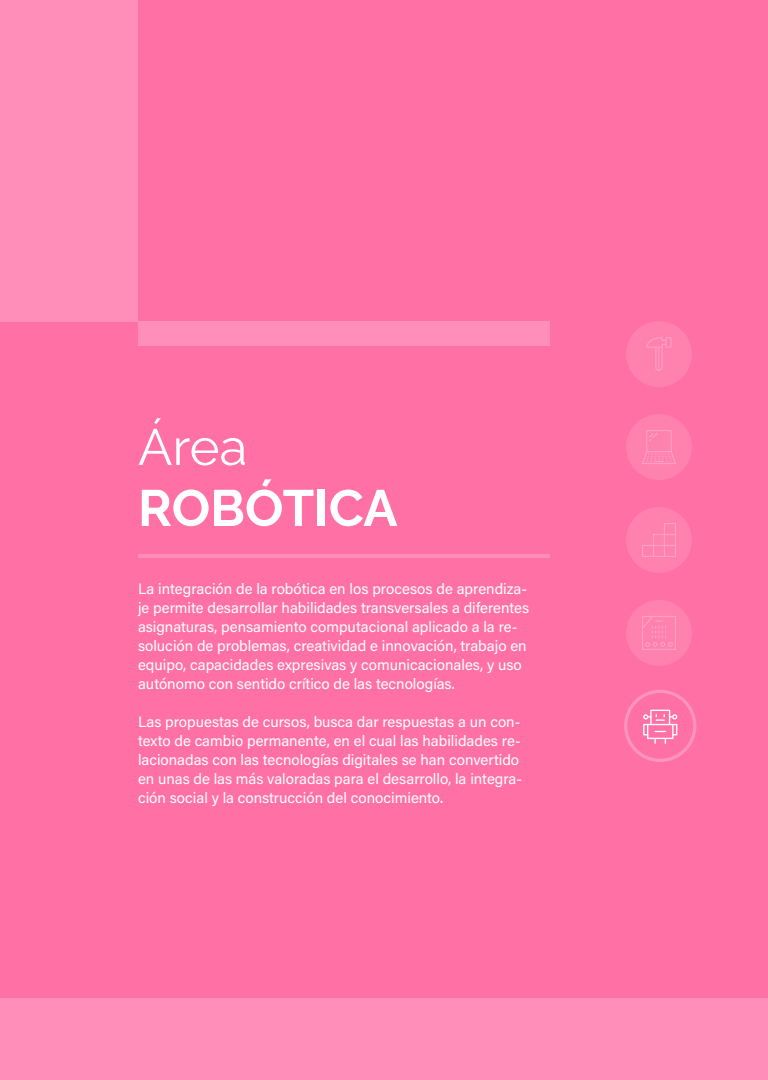
<style>
.page{position:relative;width:768px;height:1080px;background:#ff71a4}
.page>*{position:absolute;margin:0;border:0;box-sizing:border-box;transform-origin:0 0}
.t1{font:700 51px "Raleway";color:#fff}
.t2{font:51px "Raleway";color:#fff}
.t3{font:15px/19px "Acumin Pro";color:#fff}
</style>
<div class="page">
<svg style="left:626px;top:321px;width:66px;height:66px"></svg>
<svg style="left:626px;top:414px;width:66px;height:66px"></svg>
<svg style="left:626px;top:507px;width:66px;height:66px"></svg>
<svg style="left:624px;top:690px;width:72px;height:72px"></svg>
<svg style="left:626px;top:600px;width:66px;height:66px"></svg>
<div style="left:138px;top:321px;width:412px;height:24px;background:#ff8eb8"></div>
<div style="left:0;top:0;width:138px;height:321px;background:#ff8eb8"></div>
<div style="left:0;top:998px;width:767px;height:82px;background:#ff8eb8"></div>
<hr style="left:138px;top:554px;width:412px;height:4px;background:#ff8eb8">
<h1 class="t2" style="left:138px;top:406px;width:111px">Área</h1>
<h1 class="t1" style="left:138px;top:467px;width:261px">ROBÓTICA</h1>
<p class="t3" style="left:138px;top:579px;width:393px">La integración de la robótica en los procesos de aprendiza&shy;je permite desarrollar habilidades transversales a diferentes asignaturas, pensamiento computacional aplicado a la re&shy;solución de problemas, creatividad e innovación, trabajo en equipo, capacidades expresivas y comunicacionales, y uso autónomo con sentido crítico de las tecnologías.</p>
<p class="t3" style="left:138px;top:712px;width:386px">Las propuestas de cursos, busca dar respuestas a un con&shy;texto de cambio permanente, en el cual las habilidades re&shy;lacionadas con las tecnologías digitales se han convertido en unas de las más valoradas para el desarrollo, la integra&shy;ción social y la construcción del conocimiento.</p>
</div>
